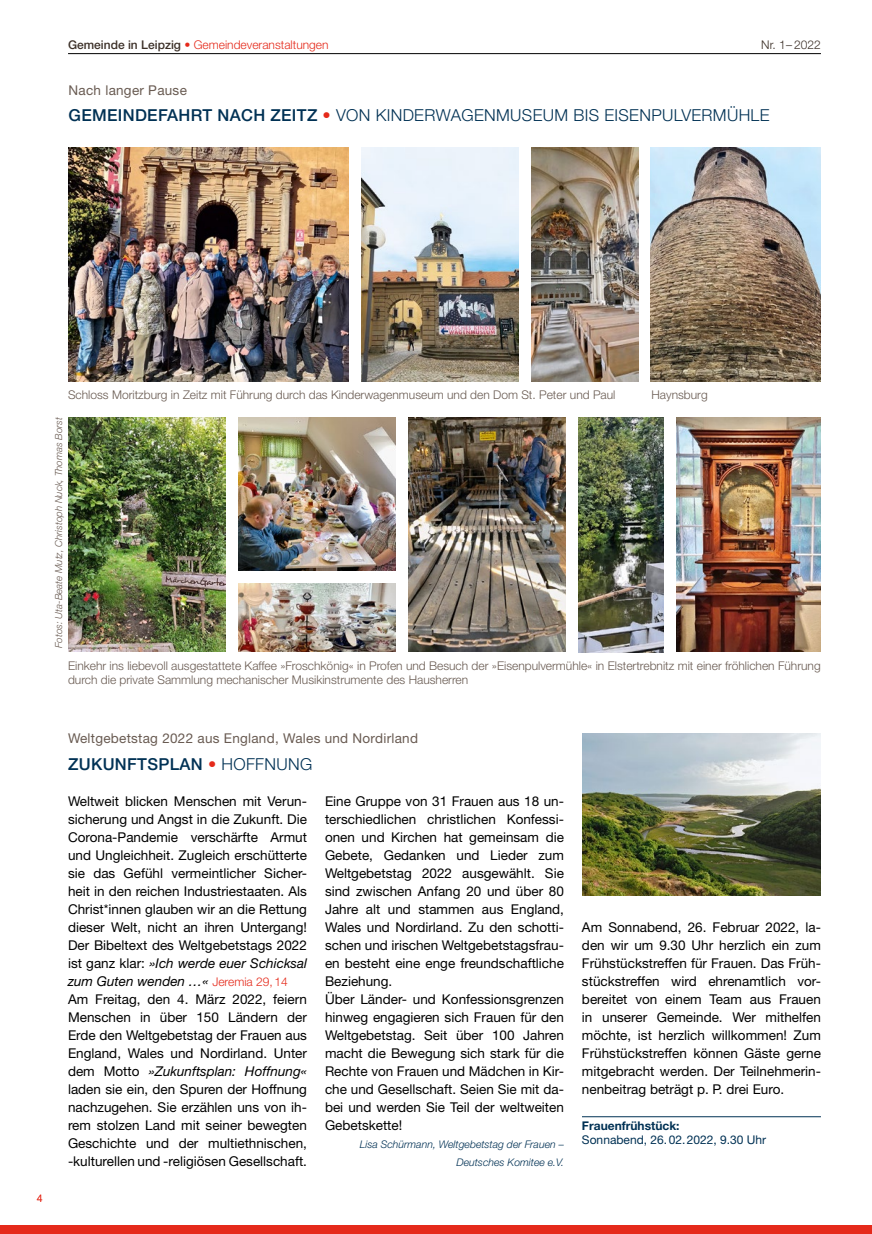
<style>
.page{position:relative;width:872px;height:1234px;background:#fff}
.page>*{position:absolute;margin:0;border:0;box-sizing:border-box;transform-origin:0 0}
.t1{font:300 16.5px "Helvetica Neue LT Pro";letter-spacing:.02em;color:#003154}
.t2{font:500 16.5px "Helvetica Neue LT Pro";letter-spacing:.02em;color:#003154}
.t3{font:13.5px/18px "Helvetica Neue LT Pro";color:#000}
.t4{font:13.5px "Helvetica Neue LT Pro";letter-spacing:.02em;color:#695b52}
.t5{font:300 12px/14.2px "Helvetica Neue LT Pro";color:#695b52}
.t6{font:300 12px "Helvetica Neue LT Pro";color:#e52a1b}
.t7{font:12px "Helvetica Neue LT Pro";color:#003154}
.t8{font:700 12px "Helvetica Neue LT Pro";color:#003154}
.t9{font:300 12px "Helvetica Neue LT Pro";color:#3c3028}
.t10{font:italic 300 10.5px/18px "Helvetica Neue LT Pro";color:#003154;text-align:right}
.t11{font:300 10.5px "Helvetica Neue LT Pro";color:#e52a1b}
.t12{font:italic 300 9.75px "Helvetica Neue LT Pro";letter-spacing:-.005em;color:#695b52}
.s1{font-weight:500;color:#3c3028}
.s2{font-weight:500}
.s3{font-weight:500;color:#e52a1b}
.s4{color:#e52a1b}
.s5{font-weight:300}
.s6{font-style:italic}
.s7{font-weight:300;font-size:12px;color:#e52a1b}
</style>
<div class="page">
<div style="left:0;top:1225px;width:872px;height:8px;background:#e52a1b"></div>
<hr style="left:68px;top:53px;width:753px;height:1px;background:#000">
<hr style="left:582px;top:1116px;width:239px;height:1px;background:#003154">
<img style="left:68px;top:148px;width:281px;height:233px">
<img style="left:361px;top:148px;width:158px;height:233px">
<img style="left:408px;top:418px;width:158px;height:233px">
<img style="left:531px;top:148px;width:107px;height:234px">
<img style="left:651px;top:148px;width:170px;height:234px">
<img style="left:238px;top:418px;width:157px;height:152px">
<img style="left:238px;top:583px;width:157px;height:68px">
<img style="left:68px;top:418px;width:157px;height:233px">
<img style="left:676px;top:418px;width:145px;height:233px">
<img style="left:578px;top:418px;width:85px;height:234px">
<img style="left:582px;top:733px;width:239px;height:162px">
<p class="t6" style="left:68px;top:37px;width:262px"><span class="s1">Gemeinde in Leipzig</span> • Gemeindeveranstaltungen</p>
<p class="t9" style="left:761px;top:37px;width:61px">Nr. 1– 2022</p>
<p class="t4" style="left:69px;top:82px;width:120px">Nach langer Pause</p>
<p class="t1" style="left:69px;top:105px;width:702px"><span class="s2">GEMEINDEFAHRT NACH ZEITZ</span> <span class="s3">•</span> VON KINDERWAGENMUSEUM BIS EISENPULVERMÜHLE</p>
<p class="t5" style="left:68px;top:387px;width:549px">Schloss Moritzburg in Zeitz mit Führung durch das Kinderwagenmuseum und den Dom St. Peter und Paul</p>
<p class="t5" style="left:651px;top:387px;width:58px">Haynsburg</p>
<p class="t12" style="left:53px;top:647px;width:232px;rotate:-90deg">Fotos: Uta-Beate Mutz, Christoph Nuck, Thomas Borst</p>
<p class="t5" style="left:68px;top:658px;width:754px">Einkehr ins liebevoll ausgestattete Kaffee »Froschkönig« in Profen und Besuch der »Eisenpulvermühle« in Elstertrebnitz mit einer fröhlichen Führung durch die private Sammlung mechanischer Musikinstrumente des Hausherren</p>
<p class="t11" style="left:37px;top:1191px;width:7px">4</p>
<p class="t4" style="left:68px;top:730px;width:351px">Weltgebetstag 2022 aus England, Wales und Nordirland</p>
<p class="t2" style="left:68px;top:753px;width:246px">ZUKUNFTSPLAN <span class="s4">•</span> <span class="s5">HOFFNUNG</span></p>
<p class="t3" style="left:68px;top:791px;width:240px">Weltweit blicken Menschen mit Verun&shy;sicherung und Angst in die Zukunft. Die Corona-Pandemie verschärfte Armut und Ungleichheit. Zugleich erschütterte sie das Gefühl vermeintlicher Sicher&shy;heit in den reichen Industriestaaten. Als Christ*innen glauben wir an die Rettung dieser Welt, nicht an ihren Untergang!<br>Der Bibeltext des Weltgebetstags 2022 ist ganz klar: <span class="s6">»Ich werde euer Schicksal zum Guten wenden …«</span> <span class="s7">Jeremia 29,14<br></span>Am Freitag, den 4. März 2022, feiern Menschen in über 150 Ländern der Erde den Weltgebetstag der Frauen aus England, Wales und Nordirland. Unter dem Motto <span class="s6">»Zukunftsplan: Hoffnung« </span>laden sie ein, den Spuren der Hoffnung nachzugehen. Sie erzählen uns von ih&shy;rem stolzen Land mit seiner bewegten Geschichte und der multiethnischen, -kulturellen und -religiösen Gesellschaft.</p>
<p class="t3" style="left:325px;top:791px;width:240px">Eine Gruppe von 31 Frauen aus 18 un&shy;terschiedlichen christlichen Konfessi&shy;onen und Kirchen hat gemeinsam die Gebete, Gedanken und Lieder zum Weltgebetstag 2022 ausgewählt. Sie sind zwischen Anfang 20 und über 80<br>Jahre alt und stammen aus England, Wales und Nordirland. Zu den schotti&shy;schen und irischen Weltgebetstagsfrau&shy;en besteht eine enge freundschaftliche Beziehung.<br>Über Länder- und Konfessionsgrenzen hinweg engagieren sich Frauen für den Weltgebetstag. Seit über 100 Jahren macht die Bewegung sich stark für die Rechte von Frauen und Mädchen in Kir&shy;che und Gesellschaft. Seien Sie mit da&shy;bei und werden Sie Teil der weltweiten Gebetskette!</p>
<p class="t10" style="left:360px;top:1134px;width:206px">Lisa Schürmann, Weltgebetstag der Frauen –<br>Deutsches Komitee e.V.</p>
<p class="t3" style="left:582px;top:917px;width:240px;text-align:justify">Am Sonnabend, 26. Februar 2022, la&shy;den wir um 9.30 Uhr herzlich ein zum Frühstückstreffen für Frauen. Das Früh&shy;stückstreffen wird ehrenamtlich vor&shy;bereitet von einem Team aus Frauen in unserer Gemeinde. Wer mithelfen möchte, ist herzlich willkommen! Zum Frühstückstreffen können Gäste gerne mitgebracht werden. Der Teilnehmerin&shy;nenbeitrag beträgt p. P. drei Euro.</p>
<p class="t8" style="left:582px;top:1117px;width:99px">Frauenfrühstück:</p>
<p class="t7" style="left:582px;top:1132px;width:186px">Sonnabend, 26.02.2022, 9.30 Uhr</p>
</div>
